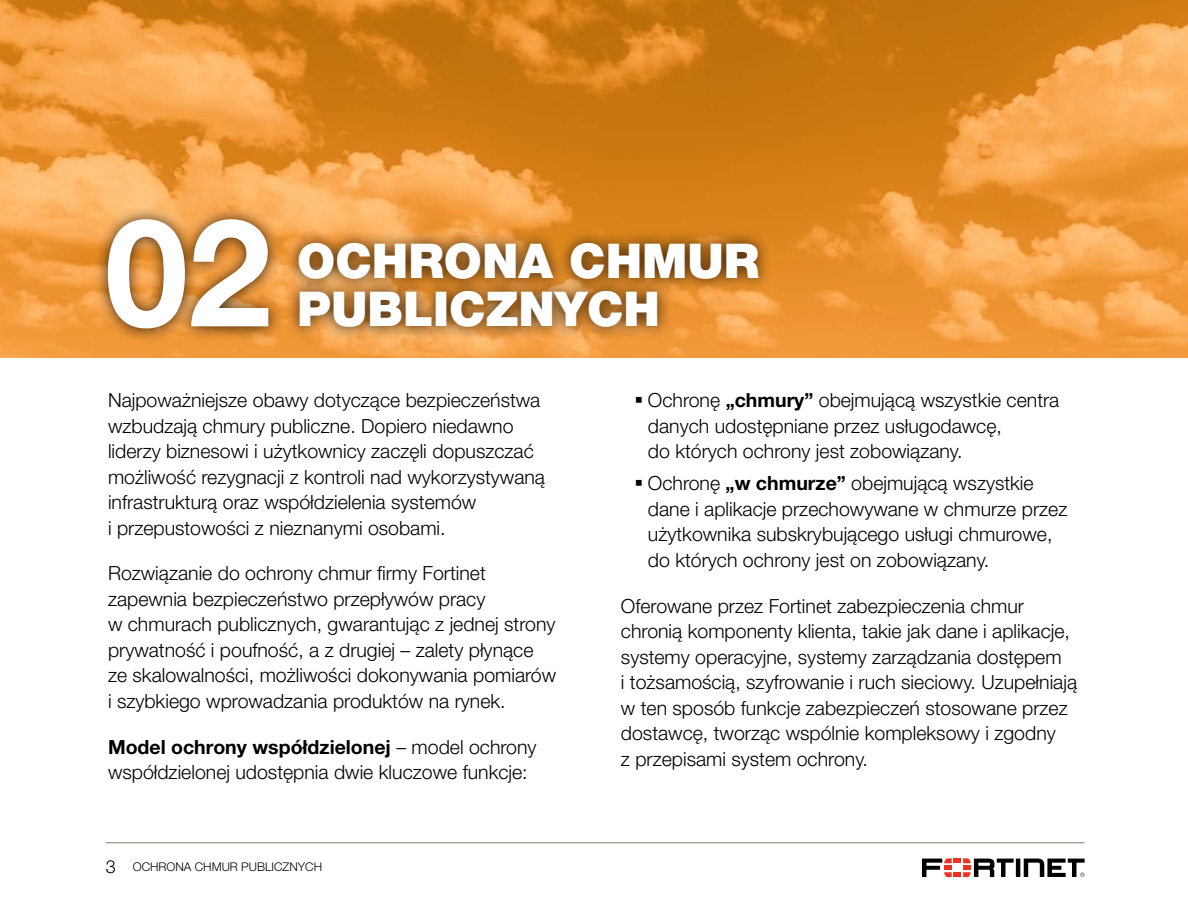
<style>
.page{position:relative;width:1188px;height:918px;background:#fff}
.page>*{position:absolute;margin:0;border:0;box-sizing:border-box;transform-origin:0 0}
.t1{font:700 150px "Helvetica Neue LT Pro";color:#fff}
.t2{font:900 48px/48px "Helvetica Neue LT Pro";color:#fff}
.t3{font:300 19.5px/25.5px "Helvetica Neue LT Pro";color:#000}
.t4{font:300 12px "Helvetica Neue LT Pro";color:#000}
.s1{font-weight:700}
.s2{font-size:18px}
</style>
<div class="page">
<img style="left:0;top:0;width:1188px;height:357px">
<div style="left:94px;top:205px;width:189px;height:138px;background:#000;opacity:.75"></div>
<div style="left:285px;top:229px;width:487px;height:112px;background:#000;opacity:.75"></div>
<svg style="left:922px;top:858px;width:163px;height:19px"></svg>
<hr style="left:106px;top:842px;width:979px;height:1px;background:#7c7e74">
<h1 class="t1" style="left:105px;top:180px;width:168px">02</h1>
<h2 class="t2" style="left:297px;top:237px;width:464px">OCHRONA CHMUR<br>PUBLICZNYCH</h2>
<p class="t3" style="left:108px;top:387px;width:439px">Najpoważniejsze obawy dotyczące bezpieczeństwa wzbudzają chmury publiczne. Dopiero niedawno liderzy biznesowi i użytkownicy zaczęli dopuszczać możliwość rezygnacji z kontroli nad wykorzystywaną infrastrukturą oraz współdzielenia systemów<br>i przepustowości z nieznanymi osobami.</p>
<p class="t3" style="left:108px;top:560px;width:450px">Rozwiązanie do ochrony chmur firmy Fortinet zapewnia bezpieczeństwo przepływów pracy<br>w chmurach publicznych, gwarantując z jednej strony prywatność i poufność, a z drugiej – zalety płynące ze skalowalności, możliwości dokonywania pomiarów i szybkiego wprowadzania produktów na rynek.</p>
<p class="t3" style="left:108px;top:734px;width:430px"><span class="s1">Model ochrony współdzielonej</span> – model ochrony współdzielonej udostępnia dwie kluczowe funkcje:</p>
<p class="t4" style="left:106px;top:860px;width:218px"><span class="s2">3</span> OCHRONA CHMUR PUBLICZNYCH</p>
<p class="t3" style="left:648px;top:387px;width:413px;text-indent:-13px">▪ Ochronę <span class="s1">„chmury”</span> obejmującą wszystkie centra danych udostępniane przez usługodawcę,<br>do których ochrony jest zobowiązany.</p>
<p class="t3" style="left:648px;top:470px;width:421px;text-indent:-13px">▪ Ochronę <span class="s1">„w chmurze”</span> obejmującą wszystkie dane i aplikacje przechowywane w chmurze przez użytkownika subskrybującego usługi chmurowe, do których ochrony jest on zobowiązany.</p>
<p class="t3" style="left:621px;top:592px;width:458px">Oferowane przez Fortinet zabezpieczenia chmur chronią komponenty klienta, takie jak dane i aplikacje, systemy operacyjne, systemy zarządzania dostępem<br>i tożsamością, szyfrowanie i ruch sieciowy. Uzupełniają w ten sposób funkcje zabezpieczeń stosowane przez dostawcę, tworząc wspólnie kompleksowy i zgodny<br>z przepisami system ochrony.</p>
</div>
